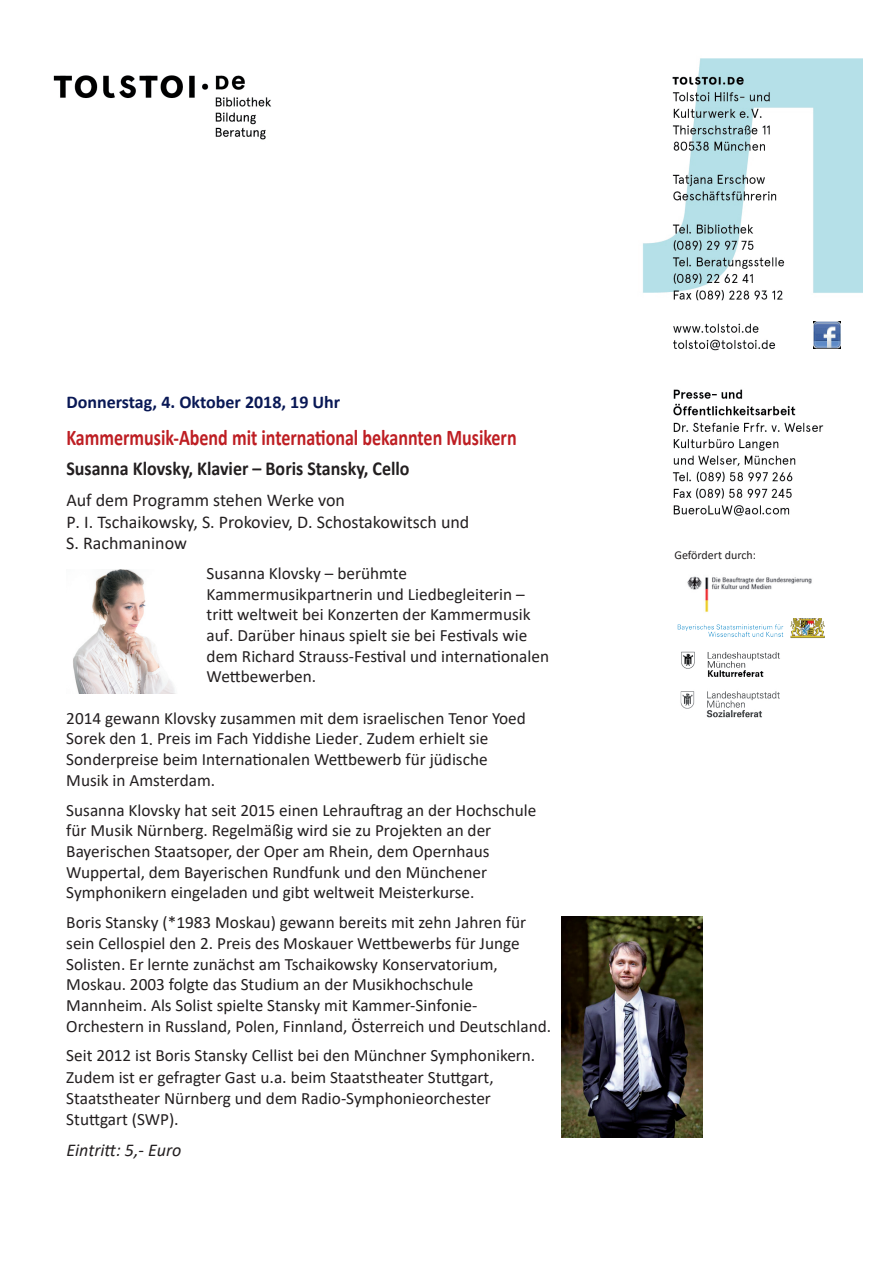
<style>
.page{position:relative;width:893px;height:1263px;background:#fff}
.page>*{position:absolute;margin:0;border:0;box-sizing:border-box;transform-origin:0 0}
.t1{font:700 22.5px "Calibri";color:#be1e23;scale:.8 1}
.t2{font:700 19.8px "Calibri";color:#231f20;scale:.91 1}
.t3{font:18px/21.6px "Calibri";color:#231f20}
.t4{font:700 18px "Calibri";color:#091855}
.t5{font:italic 18px "Calibri";color:#231f20}
.t6{font:17.25px/20.7px "Calibri";color:#231f20}
.t7{font:12px "Calibri";color:#231f20}
.s1{font-size:18px}
</style>
<div class="page">
<img style="left:53px;top:58px;width:809px;height:1080px">
<img style="left:814px;top:321px;width:27px;height:27px">
<div style="left:667px;top:550px;width:185px;height:205px;background:#fff"></div>
<img style="left:680px;top:691px;width:100px;height:27px">
<img style="left:677px;top:618px;width:148px;height:20px">
<img style="left:687px;top:576px;width:125px;height:36px">
<img style="left:681px;top:651px;width:99px;height:26px">
<img style="left:561px;top:917px;width:141px;height:220px">
<img style="left:66px;top:570px;width:116px;height:123px">
<p class="t4" style="left:66px;top:389px;width:276px">Donnerstag, 4. Oktober 2018, 19 Uhr</p>
<h1 class="t1" style="left:66px;top:421px;width:564px">Kammermusik-Abend mit international bekannten Musikern</h1>
<p class="t2" style="left:66px;top:455px;width:379px">Susanna Klovsky, Klavier – Boris Stansky, Cello</p>
<p class="t3" style="left:66px;top:489px;width:405px">Auf dem Programm stehen Werke von<br>P. I. Tschaikowsky, S. Prokoviev, D. Schostakowitsch und<br>S. Rachmaninow</p>
<p class="t6" style="left:207px;top:562px;width:344px">Susanna Klovsky – berühmte Kammermusikpartnerin und Liedbegleiterin – tritt weltweit bei Konzerten der Kammermusik auf. Darüber hinaus spielt sie bei Festivals wie dem Richard Strauss-Festival und internationalen Wettbewerben.</p>
<p class="t6" style="left:66px;top:707px;width:461px">2014 gewann Klovsky zusammen mit dem israelischen Tenor Yoed Sorek den 1. Preis im Fach Yiddishe Lieder. Zudem erhielt sie Sonderpreise beim Internationalen Wettbewerb für jüdische Musik in Amsterdam.</p>
<p class="t6" style="left:66px;top:799px;width:472px">Susanna Klovsky hat seit 2015 einen Lehrauftrag an der Hochschule für Musik Nürnberg. Regelmäßig wird sie zu Projekten an der Bayerischen Staatsoper, der Oper am Rhein, dem Opernhaus Wuppertal, dem Bayerischen Rundfunk und den Münchener Symphonikern eingeladen und gibt weltweit Meisterkurse.</p>
<p class="t6" style="left:66px;top:911px;width:486px">Boris Stansky (*1983 Moskau) gewann bereits mit zehn Jahren für sein Cellospiel den 2. Preis des Moskauer Wettbewerbs für Junge Solisten. Er lernte zunächst am Tschaikowsky Konservatorium, Moskau. 2003 folgte das Studium an der Musikhochschule Mannheim. Als Solist spielte Stansky mit Kammer-Sinfonie-Orchestern in Russland, Polen, Finnland, Österreich und Deutschland.</p>
<p class="t6" style="left:66px;top:1044px;width:471px;line-height:21.3px">Seit 2012 ist Boris Stansky Cellist bei den Münchner Symphonikern.<br>Zudem ist er gefragter Gast u<span class="s1">.</span>a<span class="s1">.</span> beim Staatstheater Stuttgart, Staatstheater Nürnberg und dem Radio-Symphonieorchester Stuttgart (SWP)<span class="s1">.</span></p>
<p class="t5" style="left:66px;top:1137px;width:117px">Eintritt: 5,- Euro</p>
<p class="t7" style="left:674px;top:547px;width:83px">Gefördert durch:</p>
</div>
